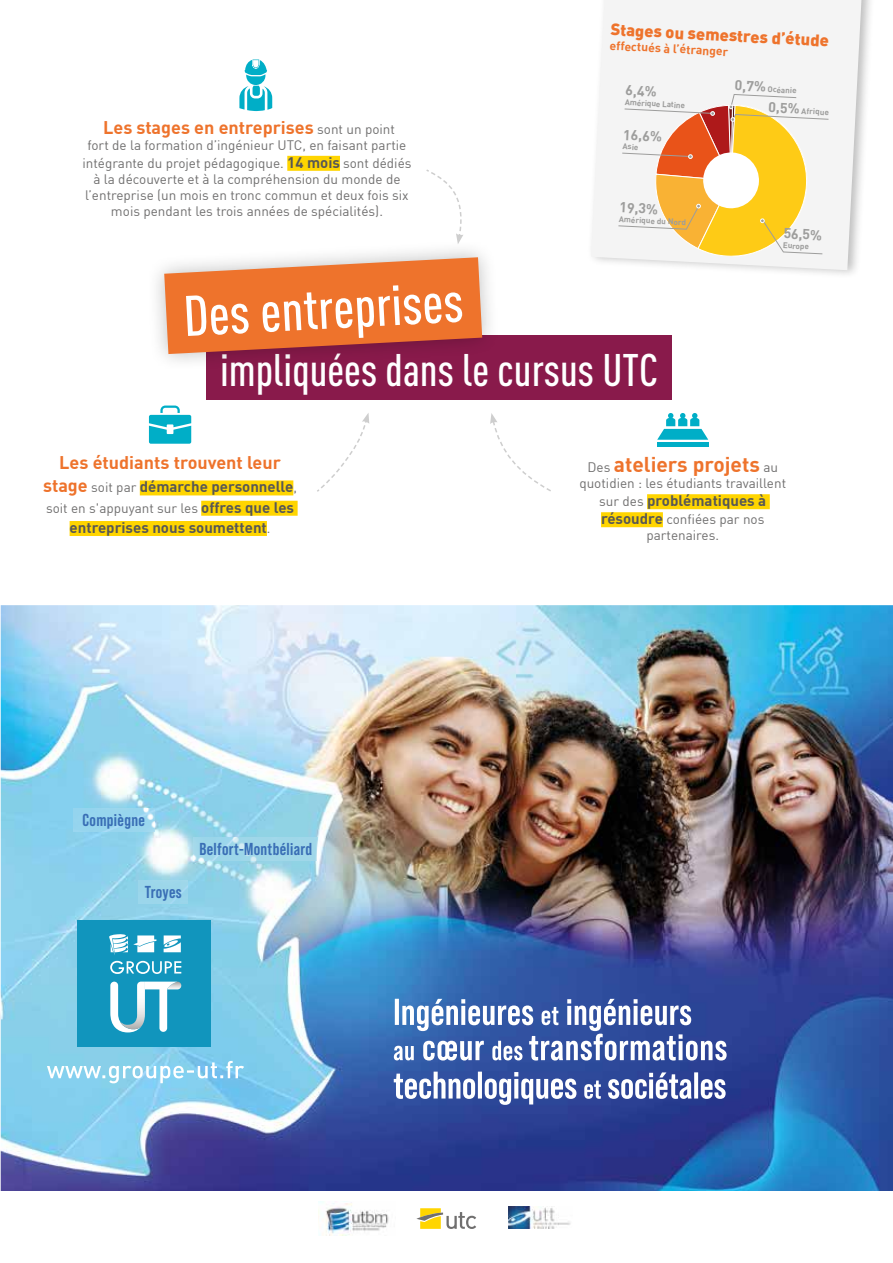
<style>
.page{position:relative;width:893px;height:1263px;background:#fff}
.page>*{position:absolute;margin:0;border:0;box-sizing:border-box;transform-origin:0 0}
.t1{font:500 56.25px "DIN Cond";color:#fff}
.t2{font:500 45px "DIN Cond";color:#fff}
.t3{font:700 21px "DIN";color:#ee732c}
.t4{font:700 18px "DIN";color:#ee732c}
.t5{font:700 17.25px "Bebas Neue Pro";letter-spacing:.02em;color:#396eb5}
.t6{font:900 16.5px "DIN";color:#ee732c}
.t7{font:700 15px "DIN";color:#575756}
.t8{font:700 14.1px "DIN";color:#9d9d9c}
.t9{font:13.5px/16.2px "DIN";color:#706f6f;text-align:center}
.t10{font:700 12.15px "DIN";color:#ee732c}
.t11{font:700 8.1px "DIN";color:#9d9d9c}
.s1{font-weight:400;font-size:13.5px;color:#706f6f}
.s2{font-weight:700;font-size:15px;color:#575756}
.s3{font-size:14.1px}
.s4{font-size:18px;color:#ee732c}
</style>
<div class="page">
<div style="left:586px;top:0;width:290px;height:279px;background:#000;opacity:.26"></div>
<svg style="left:591px;top:0;width:270px;height:270px;fill:#f4f4f4"></svg>
<svg style="left:618px;top:94px;width:211px;height:164px"></svg>
<div style="left:287px;top:156px;width:53px;height:15px;background:#ffd500"></div>
<svg style="left:239px;top:60px;width:33px;height:51px"></svg>
<div style="left:140px;top:480px;width:153px;height:15px;background:#ffd500"></div>
<div style="left:201px;top:501px;width:97px;height:15px;background:#ffd500"></div>
<div style="left:70px;top:521px;width:197px;height:15px;background:#ffd500"></div>
<svg style="left:149px;top:405px;width:42px;height:39px"></svg>
<div style="left:206px;top:335px;width:466px;height:65px;background:#891a4b"></div>
<div style="left:146px;top:239px;width:354px;height:133px;background:#000;opacity:.26"></div>
<svg style="left:164px;top:257px;width:318px;height:97px;background:#e47740"></svg>
<svg style="left:317px;top:413px;width:52px;height:79px"></svg>
<svg style="left:425px;top:169px;width:40px;height:75px"></svg>
<svg style="left:490px;top:413px;width:61px;height:78px"></svg>
<div style="left:647px;top:494px;width:123px;height:15px;background:#ffd500"></div>
<div style="left:601px;top:512px;width:62px;height:15px;background:#ffd500"></div>
<div style="left:657px;top:442px;width:51px;height:5px;background:#00aec7"></div>
<svg style="left:657px;top:413px;width:51px;height:27px"></svg>
<img style="left:1px;top:605px;width:892px;height:586px">
<img style="left:508px;top:1207px;width:63px;height:22px">
<img style="left:318px;top:1202px;width:71px;height:34px">
<svg style="left:416px;top:1208px;width:60px;height:21px"></svg>
<div style="left:77px;top:920px;width:134px;height:126px;background:#1195bd"></div>
<svg style="left:110px;top:961px;width:71px;height:13px"></svg>
<svg style="left:109px;top:934px;width:47px;height:21px"></svg>
<svg style="left:164px;top:935px;width:17px;height:17px"></svg>
<svg style="left:110px;top:981px;width:71px;height:51px"></svg>
<svg style="left:47px;top:1061px;width:197px;height:22px"></svg>
<svg style="left:394px;top:1071px;width:332px;height:34px"></svg>
<svg style="left:394px;top:999px;width:333px;height:61px"></svg>
<img style="left:194px;top:837px;width:124px;height:23px">
<img style="left:139px;top:881px;width:49px;height:23px">
<img style="left:73px;top:808px;width:82px;height:24px">
<p class="t6" style="left:611px;top:18px;width:220px;rotate:3deg">Stages ou semestres d’étude</p>
<p class="t10" style="left:610px;top:37px;width:120px;rotate:3deg">effectués à l’étranger</p>
<h3 class="t4" style="left:103px;top:115px;width:293px">Les stages en entreprises <span class="s1">sont un point</span></h3>
<p class="t9" style="left:82px;top:136px;width:331px;line-height:18px">fort de la formation d’ingénieur UTC, en faisant partie intégrante du projet pédagogique. <span class="s2">14 mois</span> sont dédiés</p>
<p class="t9" style="left:85px;top:171px;width:325px">à la découverte et à la compréhension du monde de l’entreprise (un mois en tronc commun et deux fois six mois pendant les trois années de spécialités).</p>
<h1 class="t1" style="left:182px;top:283px;width:282px;rotate:-3deg">Des entreprises</h1>
<p class="t8" style="left:626px;top:81px;width:33px;rotate:3deg">6,4%</p>
<p class="t11" style="left:625px;top:97px;width:62px;rotate:3deg">Amérique Latine</p>
<p class="t8" style="left:624px;top:125px;width:40px;rotate:3deg">16,6%</p>
<p class="t11" style="left:623px;top:141px;width:17px;rotate:3deg">Asie</p>
<p class="t8" style="left:620px;top:198px;width:40px;rotate:3deg">19,3%</p>
<p class="t11" style="left:619px;top:214px;width:69px;rotate:3deg">Amérique du Nord</p>
<h2 class="t2" style="left:220px;top:343px;width:439px">impliquées dans le cursus UTC</h2>
<p class="t11" style="left:735px;top:82px;width:64px;rotate:3deg"><span class="s3">0,7%</span> Océanie</p>
<p class="t11" style="left:768px;top:104px;width:62px;rotate:3deg"><span class="s3">0,5%</span> Afrique</p>
<p class="t8" style="left:784px;top:224px;width:40px;rotate:3deg">56,5%</p>
<p class="t11" style="left:783px;top:240px;width:27px;rotate:3deg">Europe</p>
<h3 class="t4" style="left:59px;top:450px;width:223px">Les étudiants trouvent leur</h3>
<p class="t7" style="left:43px;top:477px;width:255px"><span class="s4">stage</span> <span class="s1">soit par</span> démarche personnelle<span class="s1">,</span></p>
<p class="t9" style="left:46px;top:499px;width:250px">soit en s'appuyant sur les <span class="s2">offres que les</span></p>
<p class="t7" style="left:70px;top:518px;width:202px">entreprises nous soumettent<span class="s1">.</span></p>
<p class="t5" style="left:83px;top:810px;width:64px">Compiègne</p>
<p class="t5" style="left:145px;top:882px;width:38px">Troyes</p>
<p class="t5" style="left:199px;top:839px;width:114px">Belfort-Montbéliard</p>
<h3 class="t3" style="left:587px;top:451px;width:192px"><span class="s1">Des</span> ateliers projets <span class="s1">au</span></h3>
<p class="t9" style="left:579px;top:475px;width:208px">quotidien : les étudiants travaillent</p>
<p class="t7" style="left:599px;top:491px;width:169px"><span class="s1">sur des</span> problématiques à</p>
<p class="t9" style="left:601px;top:511px;width:165px"><span class="s2">résoudre</span> confiées par nos partenaires.</p>
</div>
